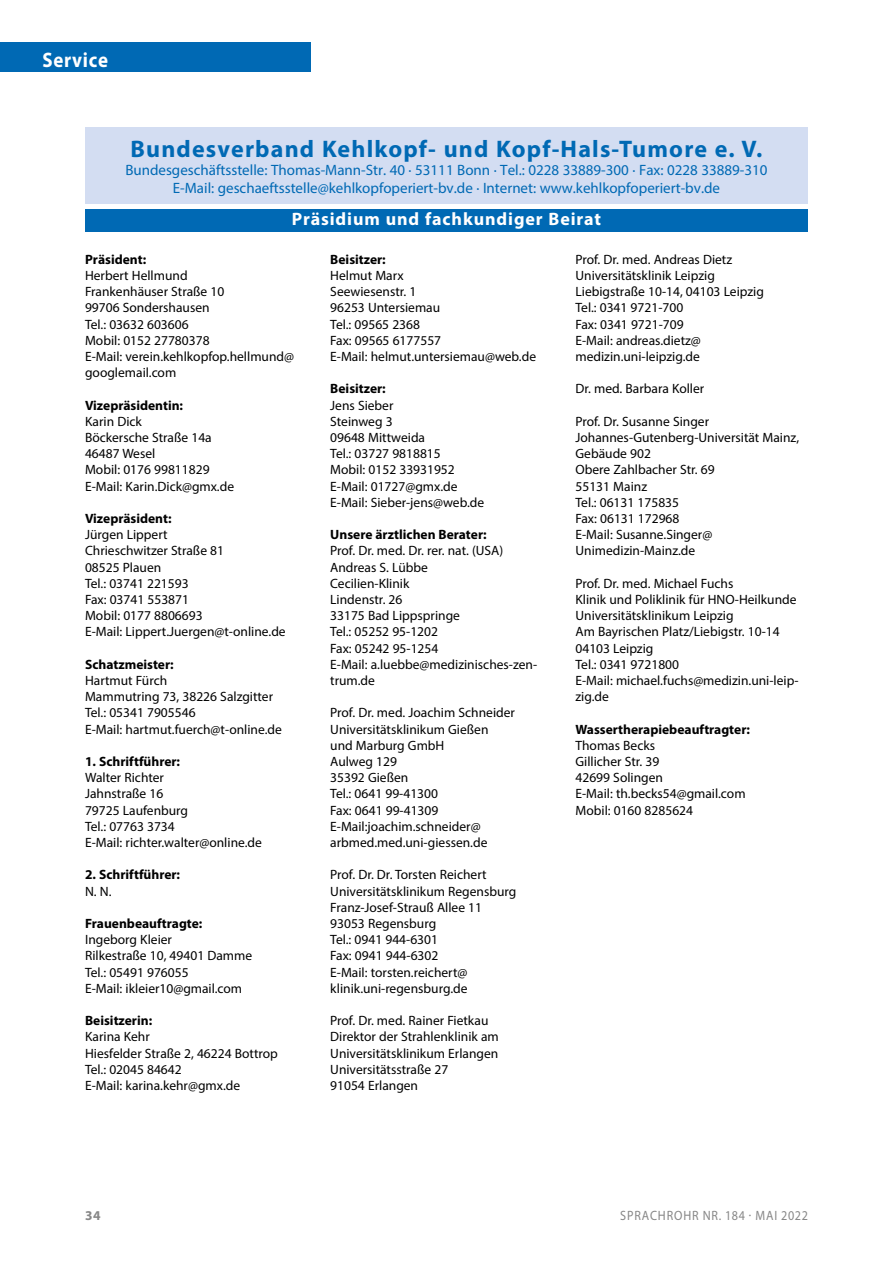
<style>
.page{position:relative;width:893px;height:1263px;background:#fff}
.page>*{position:absolute;margin:0;border:0;box-sizing:border-box;transform-origin:0 0}
.t1{font:700 24px "Myriad Pro";letter-spacing:.05em;color:#0069b4}
.t2{font:700 21px "Myriad Pro";letter-spacing:.04em;color:#fff;scale:.9 1}
.t3{font:700 18px "Myriad Pro";letter-spacing:.05em;color:#fff}
.t4{font:15px/18px "Myriad Pro";color:#0069b4;text-align:center}
.t5{font:13.5px/16.2px "Myriad Pro";color:#000}
.t6{font:700 13.5px "Myriad Pro";color:#000}
.t7{font:13.5px "Myriad Pro";letter-spacing:.07em;color:#878787;scale:.9 1}
.t8{font:700 13.5px "Myriad Pro";color:#878787}
</style>
<div class="page">
<div style="left:0;top:43px;width:310px;height:29px;background:#0069b4"></div>
<div style="left:85px;top:128px;width:723px;height:76px;background:#d3ddf2"></div>
<div style="left:85px;top:209px;width:723px;height:23px;background:#0069b4"></div>
<h2 class="t2" style="left:43px;top:46px;width:74px">Service</h2>
<h1 class="t1" style="left:130px;top:133px;width:634px">Bundesverband Kehlkopf- und Kopf-Hals-Tumore e. V.</h1>
<p class="t4" style="left:125px;top:161px;width:644px">Bundesgeschäftsstelle: Thomas-Mann-Str. 40 · 53111 Bonn · Tel.: 0228 33889-300 · Fax: 0228 33889-310<br>E-Mail: geschaeftsstelle@kehlkopfoperiert-bv.de · Internet: www.kehlkopfoperiert-bv.de</p>
<h3 class="t3" style="left:292px;top:207px;width:311px">Präsidium und fachkundiger Beirat</h3>
<p class="t6" style="left:85px;top:250px;width:63px">Präsident:</p>
<p class="t5" style="left:85px;top:267px;width:211px">Herbert Hellmund<br>Frankenhäuser Straße 10<br>99706 Sondershausen<br>Tel.: 03632 603606<br>Mobil: 0152 27780378<br>E-Mail: verein.kehlkopfop.hellmund@ googlemail.com</p>
<p class="t6" style="left:85px;top:396px;width:100px">Vizepräsidentin:</p>
<p class="t5" style="left:85px;top:413px;width:151px">Karin Dick<br>Böckersche Straße 14a<br>46487 Wesel<br>Mobil: 0176 99811829<br>E-Mail: Karin.Dick@gmx.de</p>
<p class="t6" style="left:85px;top:510px;width:88px">Vizepräsident:</p>
<p class="t5" style="left:85px;top:526px;width:202px">Jürgen Lippert<br>Chrieschwitzer Straße 81<br>08525 Plauen<br>Tel.: 03741 221593<br>Fax: 03741 553871<br>Mobil: 0177 8806693<br>E-Mail: Lippert.Juergen@t-online.de</p>
<p class="t6" style="left:85px;top:655px;width:90px">Schatzmeister:</p>
<p class="t5" style="left:85px;top:672px;width:198px">Hartmut Fürch<br>Mammutring 73, 38226 Salzgitter<br>Tel.: 05341 7905546<br>E-Mail: hartmut.fuerch@t-online.de</p>
<p class="t6" style="left:85px;top:753px;width:97px">1. Schriftführer:</p>
<p class="t5" style="left:85px;top:769px;width:178px">Walter Richter<br>Jahnstraße 16<br>79725 Laufenburg<br>Tel.: 07763 3734<br>E-Mail: richter.walter@online.de</p>
<p class="t6" style="left:85px;top:866px;width:97px">2. Schriftführer:</p>
<p class="t5" style="left:85px;top:883px;width:28px">N. N.</p>
<p class="t6" style="left:85px;top:915px;width:119px">Frauenbeauftragte:</p>
<p class="t5" style="left:85px;top:931px;width:169px">Ingeborg Kleier<br>Rilkestraße 10, 49401 Damme<br>Tel.: 05491 976055<br>E-Mail: ikleier10@gmail.com</p>
<p class="t6" style="left:85px;top:1012px;width:69px">Beisitzerin:</p>
<p class="t5" style="left:85px;top:1028px;width:194px">Karina Kehr<br>Hiesfelder Straße 2, 46224 Bottrop<br>Tel.: 02045 84642<br>E-Mail: karina.kehr@gmx.de</p>
<p class="t6" style="left:330px;top:250px;width:57px">Beisitzer:</p>
<p class="t5" style="left:330px;top:267px;width:207px">Helmut Marx<br>Seewiesenstr. 1<br>96253 Untersiemau<br>Tel.: 09565 2368<br>Fax: 09565 6177557<br>E-Mail: helmut.untersiemau@web.de</p>
<p class="t6" style="left:330px;top:380px;width:57px">Beisitzer:</p>
<p class="t5" style="left:330px;top:397px;width:155px">Jens Sieber<br>Steinweg 3<br>09648 Mittweida<br>Tel.: 03727 9818815<br>Mobil: 0152 33931952<br>E-Mail: 01727@gmx.de<br>E-Mail: Sieber-jens@web.de</p>
<p class="t6" style="left:330px;top:526px;width:158px">Unsere ärztlichen Berater:</p>
<p class="t5" style="left:330px;top:542px;width:208px">Prof. Dr. med. Dr. rer. nat. (USA)<br>Andreas S. Lübbe<br>Cecilien-Klinik<br>Lindenstr. 26<br>33175 Bad Lippspringe<br>Tel.: 05252 95-1202<br>Fax: 05242 95-1254<br>E-Mail: a.luebbe@medizinisches-zen&shy;trum.de</p>
<p class="t5" style="left:330px;top:704px;width:186px">Prof. Dr. med. Joachim Schneider<br>Universitätsklinikum Gießen<br>und Marburg GmbH<br>Aulweg 129<br>35392 Gießen<br>Tel.: 0641 99-41300<br>Fax: 0641 99-41309<br>E-Mail:joachim.schneider@ arbmed.med.uni-giessen.de</p>
<p class="t5" style="left:330px;top:866px;width:188px">Prof. Dr. Dr. Torsten Reichert<br>Universitätsklinikum Regensburg<br>Franz-Josef-Strauß Allee 11<br>93053 Regensburg<br>Tel.: 0941 944-6301<br>Fax: 0941 944-6302<br>E-Mail: torsten.reichert@ klinik.uni-regensburg.de</p>
<p class="t5" style="left:330px;top:1012px;width:170px">Prof. Dr. med. Rainer Fietkau<br>Direktor der Strahlenklinik am<br>Universitätsklinikum Erlangen<br>Universitätsstraße 27<br>91054 Erlangen</p>
<p class="t5" style="left:575px;top:251px;width:190px">Prof. Dr. med. Andreas Dietz<br>Universitätsklinik Leipzig<br>Liebigstraße 10-14, 04103 Leipzig<br>Tel.: 0341 9721-700<br>Fax: 0341 9721-709<br>E-Mail: andreas.dietz@ medizin.uni-leipzig.de</p>
<p class="t5" style="left:575px;top:380px;width:130px">Dr. med. Barbara Koller</p>
<p class="t5" style="left:575px;top:413px;width:225px">Prof. Dr. Susanne Singer<br>Johannes-Gutenberg-Universität Mainz,<br>Gebäude 902<br>Obere Zahlbacher Str. 69<br>55131 Mainz<br>Tel.: 06131 175835<br>Fax: 06131 172968<br>E-Mail: Susanne.Singer@<br>Unimedizin-Mainz.de</p>
<p class="t5" style="left:575px;top:575px;width:225px">Prof. Dr. med. Michael Fuchs<br>Klinik und Poliklinik für HNO-Heilkunde<br>Universitätsklinikum Leipzig<br>Am Bayrischen Platz/Liebigstr. 10-14<br>04103 Leipzig<br>Tel.: 0341 9721800<br>E-Mail: michael.fuchs@medizin.uni-leip&shy;zig.de</p>
<p class="t6" style="left:575px;top:720px;width:176px">Wassertherapiebeauftragter:</p>
<p class="t5" style="left:575px;top:737px;width:172px">Thomas Becks<br>Gillicher Str. 39<br>42699 Solingen<br>E-Mail: th.becks54@gmail.com<br>Mobil: 0160 8285624</p>
<p class="t8" style="left:85px;top:1206px;width:17px">34</p>
<p class="t7" style="left:620px;top:1207px;width:210px">SPRACHROHR NR. 184 · MAI 2022</p>
</div>
